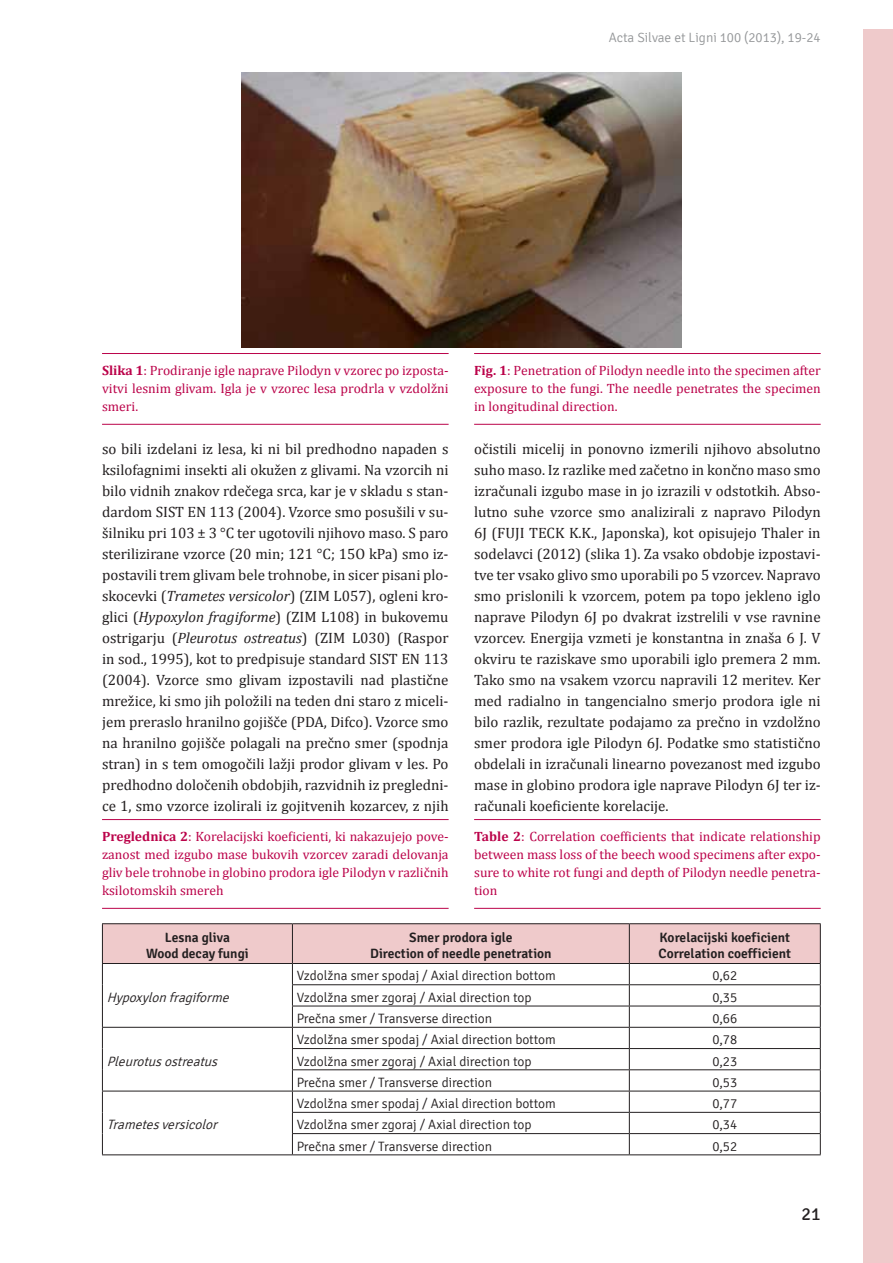
<style>
.page{position:relative;width:893px;height:1263px;background:#fff}
.page>*{position:absolute;margin:0;border:0;box-sizing:border-box;transform-origin:0 0}
.t1{font:18px "Signika";color:#231f20}
.t2{font:15px/21px "Cambria";color:#231f20;text-align:justify}
.t3{font:13.5px/18px "Cambria";color:#bb034a;text-align:justify}
.t4{font:300 13.5px "Signika";color:#231f20}
.t5{font:600 13.5px/16.5px "Signika";color:#231f20;text-align:center}
.t6{font:italic 300 13.5px "Signika";color:#231f20}
.t7{font:300 13.5px "Signika";color:#949698}
.s1{font-weight:700}
.s2{font-style:italic}
</style>
<div class="page">
<div style="left:863px;top:30px;width:30px;height:1233px;background:#efcacb"></div>
<hr style="left:102px;top:353px;width:347px;height:1px;background:#bb034a">
<hr style="left:102px;top:424px;width:347px;height:1px;background:#bb034a">
<hr style="left:474px;top:353px;width:347px;height:1px;background:#bb034a">
<hr style="left:474px;top:424px;width:347px;height:1px;background:#bb034a">
<img style="left:241px;top:72px;width:440px;height:276px">
<hr style="left:102px;top:819px;width:347px;height:1px;background:#bb034a">
<hr style="left:102px;top:908px;width:347px;height:1px;background:#bb034a">
<hr style="left:474px;top:819px;width:347px;height:1px;background:#bb034a">
<hr style="left:474px;top:908px;width:347px;height:1px;background:#bb034a">
<hr style="left:102px;top:923px;width:190px;height:1px;background:#231f20">
<hr style="left:292px;top:923px;width:337px;height:1px;background:#231f20">
<hr style="left:629px;top:923px;width:192px;height:1px;background:#231f20">
<svg style="left:102px;top:924px;width:719px;height:230px"></svg>
<hr style="left:102px;top:1154px;width:190px;height:1px;background:#231f20">
<hr style="left:292px;top:1154px;width:337px;height:1px;background:#231f20">
<hr style="left:629px;top:1154px;width:192px;height:1px;background:#231f20">
<p class="t7" style="left:609px;top:31px;width:214px">Acta Silvae et Ligni 100 (2013), 19-24</p>
<p class="t3" style="left:102px;top:361px;width:348px"><span class="s1">Slika 1</span>: Prodiranje igle naprave Pilodyn v vzorec po izposta&shy;vitvi lesnim glivam. Igla je v vzorec lesa prodrla v vzdolžni smeri.</p>
<p class="t3" style="left:474px;top:361px;width:348px"><span class="s1">Fig. 1</span>: Penetration of Pilodyn needle into the specimen after exposure to the fungi. The needle penetrates the specimen in longitudinal direction.</p>
<p class="t2" style="left:102px;top:438px;width:348px">so bili izdelani iz lesa, ki ni bil predhodno napaden s ksilofagnimi insekti ali okužen z glivami. Na vzorcih ni bilo vidnih znakov rdečega srca, kar je v skladu s stan&shy;dardom SIST EN 113 (2004). Vzorce smo posušili v su&shy;šilniku pri 103 ± 3 °C ter ugotovili njihovo maso. S paro sterilizirane vzorce (20 min; 121 °C; 15O kPa) smo iz&shy;postavili trem glivam bele trohnobe, in sicer pisani plo&shy;skocevki (<span class="s2">Trametes versicolor</span>) (ZIM L057), ogleni kro&shy;glici (<span class="s2">Hypoxylon fragiforme</span>) (ZIM L108) in bukovemu ostrigarju (<span class="s2">Pleurotus ostreatus</span>) (ZIM L030) (Raspor in sod., 1995), kot to predpisuje standard SIST EN 113 (2004). Vzorce smo glivam izpostavili nad plastične mrežice, ki smo jih položili na teden dni staro z miceli&shy;jem preraslo hranilno gojišče (PDA, Difco). Vzorce smo na hranilno gojišče polagali na prečno smer (spodnja stran) in s tem omogočili lažji prodor glivam v les. Po predhodno določenih obdobjih, razvidnih iz pregledni&shy;ce 1, smo vzorce izolirali iz gojitvenih kozarcev, z njih</p>
<p class="t2" style="left:474px;top:438px;width:348px">očistili micelij in ponovno izmerili njihovo absolutno suho maso. Iz razlike med začetno in končno maso smo izračunali izgubo mase in jo izrazili v odstotkih. Abso&shy;lutno suhe vzorce smo analizirali z napravo Pilodyn 6J (FUJI TECK K.K., Japonska), kot opisujejo Thaler in sodelavci (2012) (slika 1). Za vsako obdobje izpostavi&shy;tve ter vsako glivo smo uporabili po 5 vzorcev. Napravo smo prislonili k vzorcem, potem pa topo jekleno iglo naprave Pilodyn 6J po dvakrat izstrelili v vse ravnine vzorcev. Energija vzmeti je konstantna in znaša 6 J. V okviru te raziskave smo uporabili iglo premera 2 mm.<br>Tako smo na vsakem vzorcu napravili 12 meritev. Ker med radialno in tangencialno smerjo prodora igle ni bilo razlik, rezultate podajamo za prečno in vzdolžno smer prodora igle Pilodyn 6J. Podatke smo statistično obdelali in izračunali linearno povezanost med izgubo mase in globino prodora igle naprave Pilodyn 6J ter iz&shy;računali koeficiente korelacije.</p>
<p class="t3" style="left:102px;top:827px;width:348px"><span class="s1">Preglednica 2</span>: Korelacijski koeficienti, ki nakazujejo pove&shy;zanost med izgubo mase bukovih vzorcev zaradi delovanja gliv bele trohnobe in globino prodora igle Pilodyn v različnih ksilotomskih smereh</p>
<p class="t3" style="left:474px;top:827px;width:348px"><span class="s1">Table 2</span>: Correlation coefficients that indicate relationship between mass loss of the beech wood specimens after expo&shy;sure to white rot fungi and depth of Pilodyn needle penetra&shy;tion</p>
<p class="t5" style="left:146px;top:929px;width:104px">Lesna gliva<br>Wood decay fungi</p>
<p class="t5" style="left:370px;top:929px;width:183px">Smer prodora igle<br>Direction of needle penetration</p>
<p class="t5" style="left:659px;top:929px;width:134px;text-align:left">Korelacijski koeficient<br>Correlation coefficient</p>
<p class="t6" style="left:107px;top:990px;width:127px">Hypoxylon fragiforme</p>
<p class="t4" style="left:297px;top:968px;width:261px">Vzdolžna smer spodaj / Axial direction bottom</p>
<p class="t4" style="left:712px;top:968px;width:26px">0,62</p>
<p class="t4" style="left:297px;top:990px;width:236px">Vzdolžna smer zgoraj / Axial direction top</p>
<p class="t4" style="left:712px;top:990px;width:26px">0,35</p>
<p class="t4" style="left:297px;top:1011px;width:197px">Prečna smer / Transverse direction</p>
<p class="t4" style="left:712px;top:1011px;width:26px">0,66</p>
<p class="t6" style="left:107px;top:1053px;width:116px">Pleurotus ostreatus</p>
<p class="t6" style="left:107px;top:1117px;width:116px">Trametes versicolor</p>
<p class="t4" style="left:297px;top:1032px;width:261px">Vzdolžna smer spodaj / Axial direction bottom</p>
<p class="t4" style="left:712px;top:1032px;width:26px">0,78</p>
<p class="t4" style="left:297px;top:1053px;width:236px">Vzdolžna smer zgoraj / Axial direction top</p>
<p class="t4" style="left:712px;top:1053px;width:26px">0,23</p>
<p class="t4" style="left:297px;top:1075px;width:197px">Prečna smer / Transverse direction</p>
<p class="t4" style="left:712px;top:1075px;width:26px">0,53</p>
<p class="t4" style="left:297px;top:1096px;width:261px">Vzdolžna smer spodaj / Axial direction bottom</p>
<p class="t4" style="left:712px;top:1096px;width:26px">0,77</p>
<p class="t4" style="left:297px;top:1117px;width:236px">Vzdolžna smer zgoraj / Axial direction top</p>
<p class="t4" style="left:712px;top:1117px;width:26px">0,34</p>
<p class="t4" style="left:297px;top:1139px;width:197px">Prečna smer / Transverse direction</p>
<p class="t4" style="left:712px;top:1139px;width:26px">0,52</p>
<p class="t1" style="left:802px;top:1204px;width:21px">21</p>
</div>
